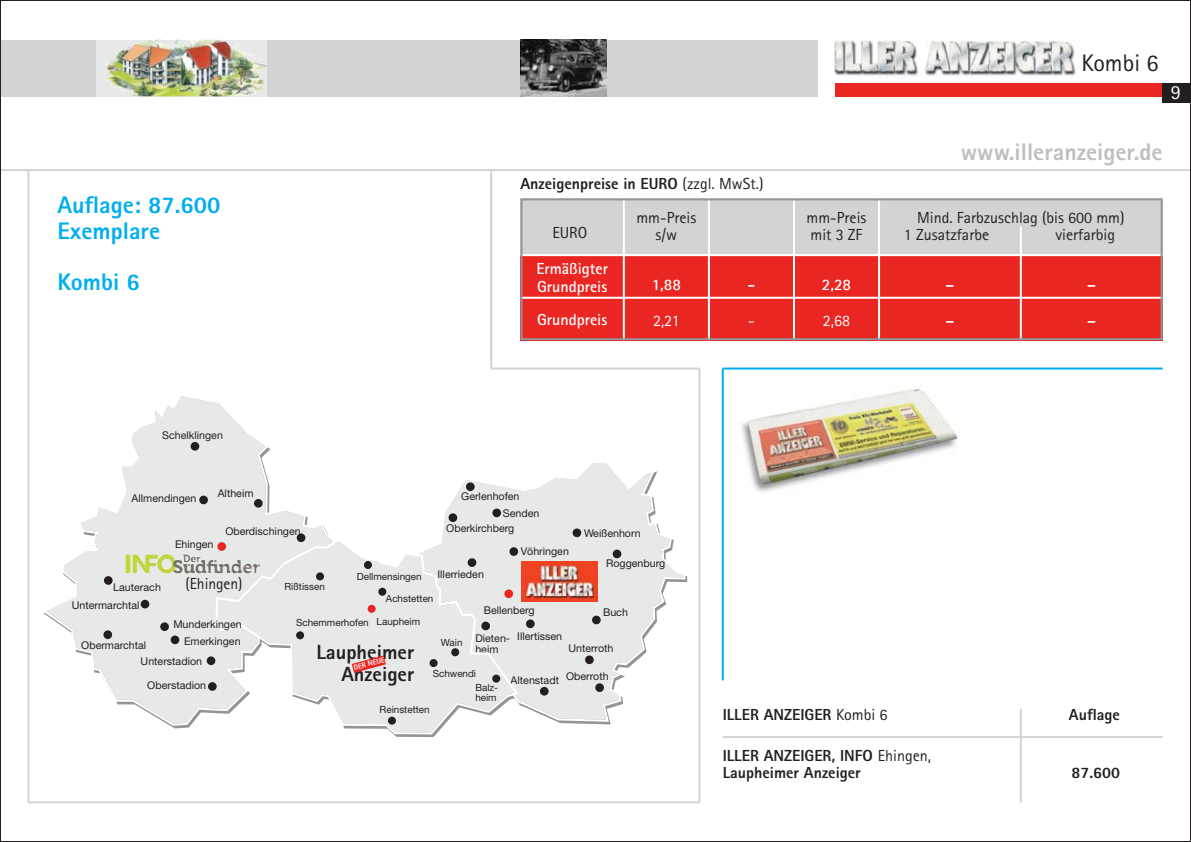
<style>
.page{position:relative;width:1191px;height:842px;background:#fff}
.page>*{position:absolute;margin:0;border:0;box-sizing:border-box;transform-origin:0 0}
.t1{font:800 24px/25.6px "Rotis Sans Serif";color:#00aeef}
.t2{font:800 24px "Rotis Sans Serif";color:#bcbec0}
.t3{font:24px "Rotis Sans Serif";color:#231f20}
.t4{font:800 20.4px/22px "Rotis Sans Serif";color:#231f20;text-align:right}
.t5{font:20px "Rotis Sans Serif";color:#fff}
.t6{font:800 16px/17.2px "Rotis Sans Serif";color:#231f20}
.t7{font:16px/17.2px "Rotis Sans Serif";color:#231f20}
.t8{font:700 16px/17.2px "Rotis Sans Serif";color:#fff}
.t9{font:16px "Rotis Sans Serif";color:#fff}
.t10{font:10.6px/11.4px "Helvetica Neue";color:#231f20}
.t11{font:9.8px/10.6px "Helvetica Neue";color:#231f20}
.t12{font:800 7.4px "Rotis Sans Serif";color:#fff}
.s1{font-weight:400}
</style>
<div class="page">
<img style="left:834px;top:40px;width:242px;height:38px">
<div style="left:835px;top:83px;width:346px;height:13px;background:#ea2622"></div>
<div style="left:1162px;top:83px;width:29px;height:20px;background:#231f20"></div>
<div style="left:0;top:40px;width:818px;height:56px;background:#d1d3d4"></div>
<hr style="left:0;top:169px;width:1191px;height:2px;background:#d1d3d4">
<hr style="left:27px;top:170px;width:2px;height:632px;background:#d1d3d4">
<hr style="left:28px;top:801px;width:671px;height:2px;background:#d1d3d4">
<hr style="left:698px;top:369px;width:2px;height:433px;background:#d1d3d4">
<hr style="left:491px;top:368px;width:208px;height:2px;background:#d1d3d4">
<hr style="left:490px;top:170px;width:2px;height:199px;background:#d1d3d4">
<img style="left:742px;top:387px;width:216px;height:105px">
<hr style="left:722px;top:369px;width:2px;height:311px;background:#00aeef">
<hr style="left:722px;top:368px;width:440px;height:2px;background:#00aeef">
<div style="left:520px;top:198px;width:642px;height:57px;background:#d1d3d4"></div>
<div style="left:520px;top:255px;width:642px;height:85px;background:#ea2622"></div>
<hr style="left:623px;top:198px;width:2px;height:142px;background:#fff">
<hr style="left:708px;top:198px;width:2px;height:142px;background:#fff">
<hr style="left:793px;top:198px;width:2px;height:142px;background:#fff">
<hr style="left:878px;top:198px;width:2px;height:142px;background:#fff">
<hr style="left:520px;top:297px;width:642px;height:2px;background:#fff">
<hr style="left:1019px;top:227px;width:2px;height:113px;background:#fff">
<hr style="left:520px;top:254px;width:642px;height:2px;background:#fff">
<div style="left:520px;top:198px;width:642px;height:142px;border:2px solid #939598"></div>
<hr style="left:722px;top:736px;width:440px;height:2px;background:#d1d3d4">
<hr style="left:1019px;top:709px;width:2px;height:93px;background:#d1d3d4">
<img style="left:96px;top:40px;width:170px;height:56px">
<img style="left:103px;top:43px;width:31px;height:18px">
<img style="left:520px;top:40px;width:86px;height:56px">
<svg style="left:442px;top:463px;width:243px;height:259px"></svg>
<svg style="left:43px;top:396px;width:286px;height:330px"></svg>
<div style="left:492px;top:509px;width:9px;height:8px;background:#231f20;border-radius:50%"></div>
<div style="left:466px;top:482px;width:8px;height:9px;background:#231f20;border-radius:50%"></div>
<div style="left:448px;top:513px;width:9px;height:9px;background:#231f20;border-radius:50%"></div>
<div style="left:526px;top:619px;width:8px;height:9px;background:#231f20;border-radius:50%"></div>
<div style="left:572px;top:528px;width:9px;height:9px;background:#231f20;border-radius:50%"></div>
<div style="left:612px;top:550px;width:9px;height:8px;background:#231f20;border-radius:50%"></div>
<div style="left:592px;top:616px;width:8px;height:8px;background:#231f20;border-radius:50%"></div>
<div style="left:585px;top:655px;width:9px;height:9px;background:#231f20;border-radius:50%"></div>
<div style="left:540px;top:687px;width:8px;height:9px;background:#231f20;border-radius:50%"></div>
<div style="left:595px;top:683px;width:9px;height:9px;background:#231f20;border-radius:50%"></div>
<div style="left:191px;top:442px;width:8px;height:9px;background:#231f20;border-radius:50%"></div>
<div style="left:254px;top:499px;width:9px;height:9px;background:#231f20;border-radius:50%"></div>
<div style="left:199px;top:496px;width:9px;height:8px;background:#231f20;border-radius:50%"></div>
<div style="left:297px;top:533px;width:8px;height:9px;background:#231f20;border-radius:50%"></div>
<div style="left:104px;top:576px;width:9px;height:9px;background:#231f20;border-radius:50%"></div>
<div style="left:141px;top:600px;width:8px;height:8px;background:#231f20;border-radius:50%"></div>
<div style="left:160px;top:622px;width:9px;height:9px;background:#231f20;border-radius:50%"></div>
<div style="left:103px;top:630px;width:9px;height:9px;background:#231f20;border-radius:50%"></div>
<div style="left:171px;top:635px;width:8px;height:9px;background:#231f20;border-radius:50%"></div>
<div style="left:207px;top:656px;width:8px;height:9px;background:#231f20;border-radius:50%"></div>
<div style="left:208px;top:682px;width:9px;height:9px;background:#231f20;border-radius:50%"></div>
<img style="left:521px;top:561px;width:76px;height:41px">
<svg style="left:216px;top:538px;width:302px;height:196px"></svg>
<div style="left:378px;top:588px;width:8px;height:8px;background:#231f20;border-radius:50%"></div>
<div style="left:364px;top:561px;width:8px;height:8px;background:#231f20;border-radius:50%"></div>
<div style="left:316px;top:572px;width:8px;height:8px;background:#231f20;border-radius:50%"></div>
<div style="left:296px;top:631px;width:8px;height:8px;background:#231f20;border-radius:50%"></div>
<div style="left:451px;top:648px;width:8px;height:8px;background:#231f20;border-radius:50%"></div>
<div style="left:429px;top:659px;width:8px;height:8px;background:#231f20;border-radius:50%"></div>
<div style="left:388px;top:717px;width:8px;height:8px;background:#231f20;border-radius:50%"></div>
<div style="left:492px;top:675px;width:8px;height:8px;background:#231f20;border-radius:50%"></div>
<div style="left:368px;top:605px;width:8px;height:8px;background:#ea2622;border-radius:50%"></div>
<svg style="left:352px;top:655px;width:34px;height:18px"></svg>
<img style="left:126px;top:554px;width:70px;height:19px">
<p class="t1" style="left:57px;top:194px;width:165px">Auflage: 87.600<br>Exemplare</p>
<p class="t1" style="left:57px;top:271px;width:84px">Kombi 6</p>
<p class="t3" style="left:1081px;top:55px;width:78px">Kombi 6</p>
<p class="t5" style="left:1170px;top:85px;width:11px">9</p>
<p class="t2" style="left:961px;top:143px;width:203px">www.illeranzeiger.de</p>
<p class="t6" style="left:520px;top:177px;width:244px">Anzeigenpreise in EURO <span class="s1">(zzgl. MwSt.)</span></p>
<p class="t7" style="left:552px;top:225px;width:36px">EURO</p>
<p class="t7" style="left:636px;top:210px;width:61px;text-align:center">mm-Preis s/w</p>
<p class="t7" style="left:806px;top:211px;width:61px">mm-Preis mit 3 ZF</p>
<p class="t7" style="left:904px;top:210px;width:222px;text-indent:13px">Mind. Farbzuschlag (bis 600 mm)<br>1 Zusatzfarbe</p>
<p class="t7" style="left:1055px;top:227px;width:61px">vierfarbig</p>
<p class="t8" style="left:536px;top:262px;width:73px">Ermäßigter<br>Grundpreis</p>
<p class="t8" style="left:537px;top:312px;width:72px">Grundpreis</p>
<p class="t8" style="left:651px;top:278px;width:31px">1,88</p>
<p class="t8" style="left:747px;top:278px;width:9px">-</p>
<p class="t8" style="left:822px;top:278px;width:31px">2,28</p>
<p class="t8" style="left:945px;top:278px;width:10px">–</p>
<p class="t8" style="left:1087px;top:278px;width:10px">–</p>
<p class="t9" style="left:653px;top:315px;width:28px">2,21</p>
<p class="t9" style="left:748px;top:315px;width:8px">-</p>
<p class="t9" style="left:823px;top:315px;width:29px">2,68</p>
<p class="t8" style="left:945px;top:313px;width:10px">–</p>
<p class="t8" style="left:1087px;top:313px;width:10px">–</p>
<p class="t10" style="left:162px;top:431px;width:62px">Schelklingen</p>
<p class="t10" style="left:218px;top:488px;width:37px">Altheim</p>
<p class="t10" style="left:225px;top:526px;width:77px">Oberdischingen</p>
<p class="t10" style="left:461px;top:492px;width:60px">Gerlenhofen</p>
<p class="t10" style="left:446px;top:524px;width:70px">Oberkirchberg</p>
<p class="t10" style="left:437px;top:569px;width:48px">Illerrieden</p>
<p class="t10" style="left:132px;top:494px;width:66px">Allmendingen</p>
<p class="t10" style="left:503px;top:508px;width:38px">Senden</p>
<p class="t10" style="left:584px;top:528px;width:58px">Weißenhorn</p>
<p class="t10" style="left:175px;top:539px;width:40px">Ehingen</p>
<p class="t10" style="left:521px;top:546px;width:50px">Vöhringen</p>
<p class="t10" style="left:606px;top:559px;width:60px">Roggenburg</p>
<p class="t10" style="left:603px;top:608px;width:26px">Buch</p>
<p class="t10" style="left:568px;top:644px;width:47px">Unterroth</p>
<p class="t10" style="left:510px;top:676px;width:99px">Altenstadt Oberroth</p>
<p class="t11" style="left:357px;top:572px;width:66px">Dellmensingen</p>
<p class="t7" style="left:185px;top:576px;width:59px">(Ehingen)</p>
<p class="t10" style="left:173px;top:619px;width:70px">Munderkingen</p>
<p class="t11" style="left:284px;top:582px;width:42px">Rißtissen</p>
<p class="t11" style="left:296px;top:618px;width:125px">Schemmerhofen Laupheim</p>
<p class="t10" style="left:72px;top:580px;width:90px;line-height:17.6px;text-indent:41px">Lauterach<br>Untermarchtal</p>
<p class="t10" style="left:81px;top:640px;width:67px">Obermarchtal</p>
<p class="t11" style="left:386px;top:594px;width:49px">Achstetten</p>
<p class="t10" style="left:484px;top:606px;width:52px">Bellenberg</p>
<p class="t10" style="left:475px;top:633px;width:36px">Dieten&shy;heim</p>
<p class="t10" style="left:517px;top:631px;width:46px">Illertissen</p>
<p class="t10" style="left:141px;top:632px;width:101px;line-height:20px;text-indent:43px">Emerkingen<br>Unterstadion</p>
<p class="t10" style="left:147px;top:681px;width:60px">Oberstadion</p>
<p class="t11" style="left:441px;top:638px;width:23px">Wain</p>
<p class="t11" style="left:433px;top:669px;width:45px">Schwendi</p>
<p class="t4" style="left:316px;top:643px;width:99px">Laupheimer<br>Anzeiger</p>
<p class="t12" style="left:353px;top:665px;width:33px;rotate:-15deg">DER NEUE</p>
<p class="t11" style="left:475px;top:683px;width:24px">Balz&shy;heim</p>
<p class="t11" style="left:379px;top:705px;width:52px">Reinstetten</p>
<p class="t6" style="left:722px;top:707px;width:166px">ILLER ANZEIGER <span class="s1">Kombi 6</span></p>
<p class="t6" style="left:1069px;top:707px;width:52px">Auflage</p>
<p class="t6" style="left:722px;top:748px;width:210px">ILLER ANZEIGER, INFO <span class="s1">Ehingen,<br></span>Laupheimer Anzeiger</p>
<p class="t6" style="left:1071px;top:766px;width:50px">87.600</p>
</div>
